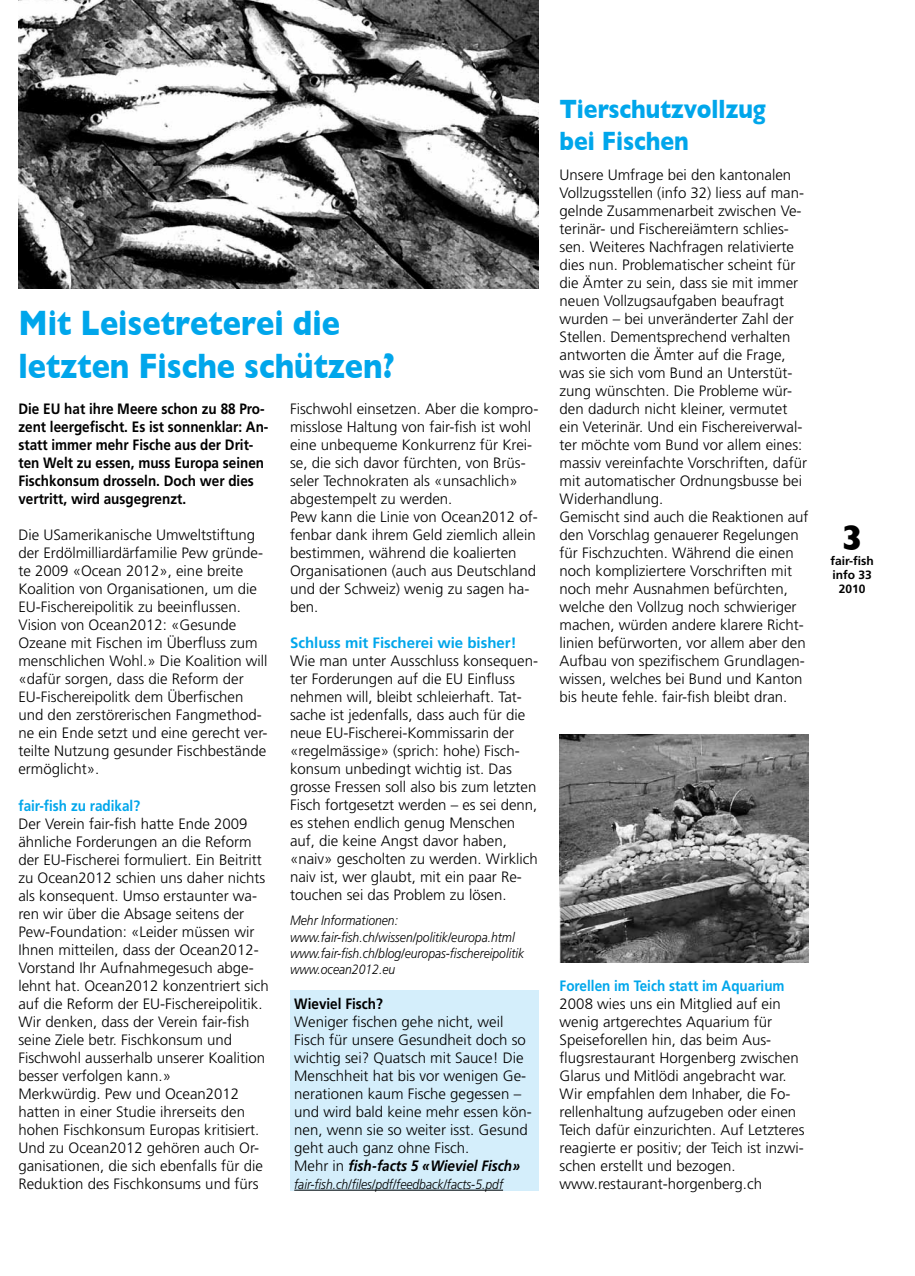
<style>
.page{position:relative;width:915px;height:1276px;background:#fff}
.page>*{position:absolute;margin:0;border:0;box-sizing:border-box;transform-origin:0 0}
.t1{font:700 36px/43.2px "Gill Sans";color:#00a6eb;scale:.85 1}
.t2{font:700 36px "Gill Sans";color:#000}
.t3{font:700 27px/32.4px "Gill Sans";color:#00a6eb;scale:.85 1}
.t4{font:300 15px/18px "Frutiger";color:#000}
.t5{font:700 15px/18px "Frutiger";color:#000;scale:.9 1}
.t6{font:700 15px "Frutiger";color:#00a6eb;scale:.9 1}
.t7{font:700 15px "Frutiger";color:#00a6eb}
.t8{font:italic 300 13.5px/16.2px "Frutiger";color:#000;scale:.9 1}
.t9{font:700 12px/14.4px "Frutiger";color:#000;text-align:center}
.s1{font-weight:700;font-style:italic}
</style>
<div class="page">
<div style="left:290px;top:990px;width:249px;height:201px;background:#d4eefb"></div>
<hr style="left:294px;top:1189px;width:209px;height:1px;background:#000">
<img style="left:19px;top:0;width:519px;height:288px">
<img style="left:559px;top:734px;width:249px;height:229px">
<h1 class="t1" style="left:18px;top:301px;width:444px">Mit Leisetreterei die letzten Fische schützen?</h1>
<p class="t5" style="left:18px;top:400px;width:279px">Die EU hat ihre Meere schon zu 88 Pro&shy;zent leergefischt. Es ist sonnenklar: An&shy;statt immer mehr Fische aus der Drit&shy;ten Welt zu essen, muss Europa seinen Fischkonsum drosseln. Doch wer dies vertritt, wird ausgegrenzt.</p>
<p class="t4" style="left:18px;top:526px;width:250px">Die USamerikanische Umweltstiftung der Erdölmilliardärfamilie Pew gründe&shy;te 2009 «Ocean 2012», eine breite Koalition von Organisationen, um die EU-Fischereipolitik zu beeinflussen.<br>Vision von Ocean2012: «Gesunde Ozeane mit Fischen im Überfluss zum menschlichen Wohl.» Die Koalition will «dafür sorgen, dass die Reform der EU-Fischereipolitk dem Überfischen und den zerstörerischen Fangmethod&shy;ne ein Ende setzt und eine gerecht ver&shy;teilte Nutzung gesunder Fischbestände ermöglicht».</p>
<p class="t6" style="left:18px;top:796px;width:137px">fair-fish zu radikal?</p>
<p class="t4" style="left:18px;top:814px;width:252px">Der Verein fair-fish hatte Ende 2009 ähnliche Forderungen an die Reform der EU-Fischerei formuliert. Ein Beitritt zu Ocean2012 schien uns daher nichts als konsequent. Umso erstaunter wa&shy;ren wir über die Absage seitens der Pew-Foundation: «Leider müssen wir Ihnen mitteilen, dass der Ocean2012- Vorstand Ihr Aufnahmegesuch abge&shy;lehnt hat. Ocean2012 konzentriert sich auf die Reform der EU-Fischereipolitik.<br>Wir denken, dass der Verein fair-fish seine Ziele betr. Fischkonsum und Fischwohl ausserhalb unserer Koalition besser verfolgen kann.»<br>Merkwürdig. Pew und Ocean2012 hatten in einer Studie ihrerseits den hohen Fischkonsum Europas kritisiert.<br>Und zu Ocean2012 gehören auch Or&shy;ganisationen, die sich ebenfalls für die Reduktion des Fischkonsums und fürs</p>
<p class="t4" style="left:290px;top:400px;width:250px">Fischwohl einsetzen. Aber die kompro&shy;misslose Haltung von fair-fish ist wohl eine unbequeme Konkurrenz für Krei&shy;se, die sich davor fürchten, von Brüs&shy;seler Technokraten als «unsachlich» abgestempelt zu werden.<br>Pew kann die Linie von Ocean2012 of&shy;fenbar dank ihrem Geld ziemlich allein bestimmen, während die koalierten Organisationen (auch aus Deutschland und der Schweiz) wenig zu sagen ha&shy;ben.</p>
<p class="t7" style="left:290px;top:634px;width:228px">Schluss mit Fischerei wie bisher!</p>
<p class="t4" style="left:290px;top:652px;width:249px">Wie man unter Ausschluss konsequen&shy;ter Forderungen auf die EU Einfluss nehmen will, bleibt schleierhaft. Tat&shy;sache ist jedenfalls, dass auch für die neue EU-Fischerei-Kommissarin der «regelmässige» (sprich: hohe) Fisch&shy;konsum unbedingt wichtig ist. Das grosse Fressen soll also bis zum letzten Fisch fortgesetzt werden – es sei denn, es stehen endlich genug Menschen auf, die keine Angst davor haben, «naiv» gescholten zu werden. Wirklich naiv ist, wer glaubt, mit ein paar Re&shy;touchen sei das Problem zu lösen.</p>
<p class="t8" style="left:290px;top:912px;width:262px">Mehr Informationen: www.fair-fish.ch/wissen/politik/europa.html www.fair-fish.ch/blog/europas-fischereipolitik www.ocean2012.eu</p>
<p class="t5" style="left:294px;top:994px;width:100px">Wieviel Fisch?</p>
<p class="t4" style="left:294px;top:1012px;width:239px">Weniger fischen gehe nicht, weil Fisch für unsere Gesundheit doch so wichtig sei? Quatsch mit Sauce! Die Menschheit hat bis vor wenigen Ge&shy;nerationen kaum Fische gegessen – und wird bald keine mehr essen kön&shy;nen, wenn sie so weiter isst. Gesund geht auch ganz ohne Fisch.<br>Mehr in <span class="s1">fish-facts 5 «Wieviel Fisch»</span></p>
<p class="t8" style="left:294px;top:1176px;width:233px">fair-fish.ch/files/pdf/feedback/facts-5.pdf</p>
<h2 class="t3" style="left:559px;top:93px;width:244px">Tierschutzvollzug bei Fischen</h2>
<p class="t4" style="left:559px;top:166px;width:250px">Unsere Umfrage bei den kantonalen Vollzugsstellen (info 32) liess auf man&shy;gelnde Zusammenarbeit zwischen Ve&shy;terinär- und Fischereiämtern schlies&shy;sen. Weiteres Nachfragen relativierte dies nun. Problematischer scheint für die Ämter zu sein, dass sie mit immer neuen Vollzugsaufgaben beaufragt wurden – bei unveränderter Zahl der Stellen. Dementsprechend verhalten antworten die Ämter auf die Frage, was sie sich vom Bund an Unterstüt&shy;zung wünschten. Die Probleme wür&shy;den dadurch nicht kleiner, vermutet ein Veterinär. Und ein Fischereiverwal&shy;ter möchte vom Bund vor allem eines: massiv vereinfachte Vorschriften, dafür mit automatischer Ordnungsbusse bei Widerhandlung.<br>Gemischt sind auch die Reaktionen auf den Vorschlag genauerer Regelungen für Fischzuchten. Während die einen noch kompliziertere Vorschriften mit noch mehr Ausnahmen befürchten, welche den Vollzug noch schwieriger machen, würden andere klarere Richt&shy;linien befürworten, vor allem aber den Aufbau von spezifischem Grundlagen&shy;wissen, welches bei Bund und Kanton bis heute fehle. fair-fish bleibt dran.</p>
<p class="t6" style="left:559px;top:976px;width:251px">Forellen im Teich statt im Aquarium</p>
<p class="t4" style="left:559px;top:994px;width:246px">2008 wies uns ein Mitglied auf ein wenig artgerechtes Aquarium für Speiseforellen hin, das beim Aus&shy;flugsrestaurant Horgenberg zwischen Glarus und Mitlödi angebracht war.<br>Wir empfahlen dem Inhaber, die Fo&shy;rellenhaltung aufzugeben oder einen Teich dafür einzurichten. Auf Letzteres reagierte er positiv; der Teich ist inzwi&shy;schen erstellt und bezogen. www.restaurant-horgenberg.ch</p>
<h1 class="t2" style="left:841px;top:517px;width:23px">3</h1>
<p class="t9" style="left:830px;top:553px;width:45px">fair-fish info 33<br>2010</p>
</div>
